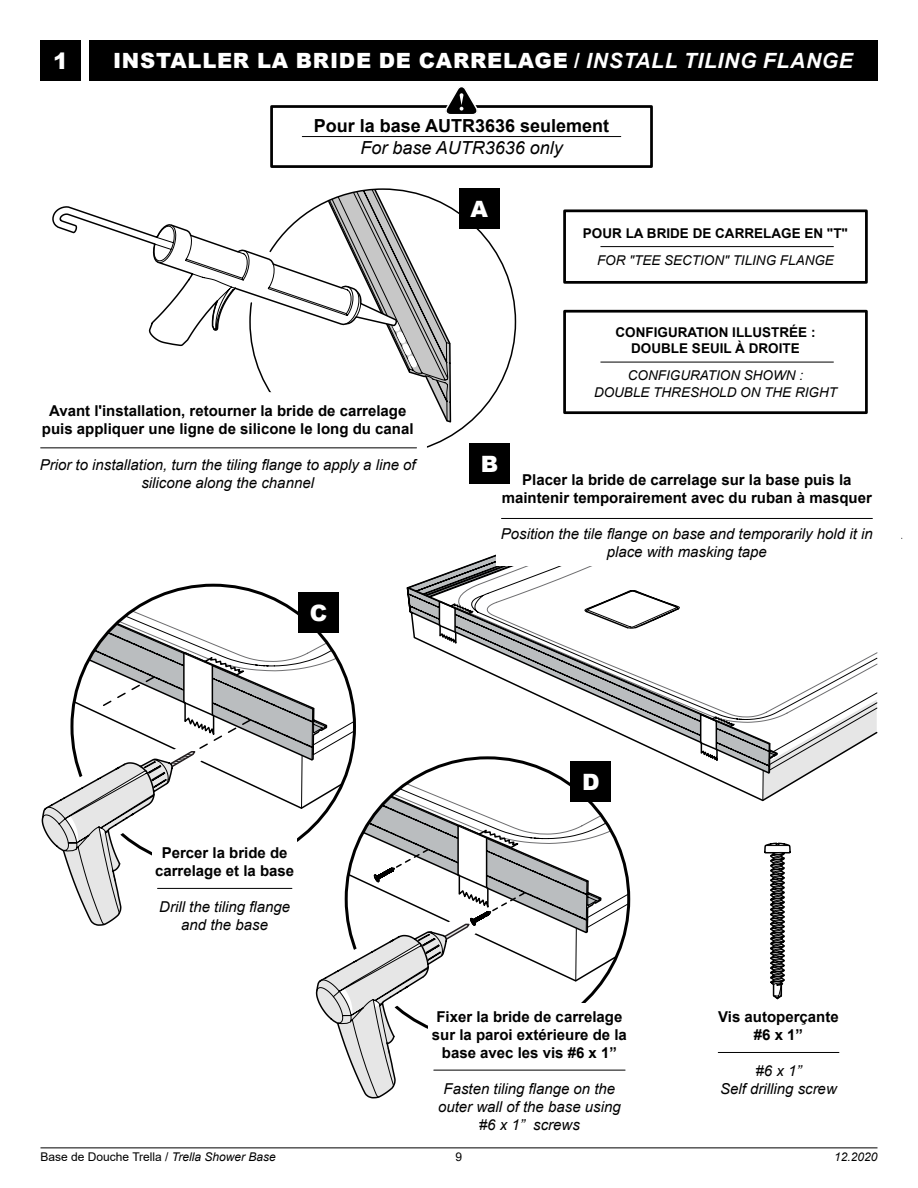
<style>
.page{position:relative;width:918px;height:1188px;background:#fff}
.page>*{position:absolute;margin:0;border:0;box-sizing:border-box;transform-origin:0 0}
.t1{font:900 22.5px "Arial";color:#fff}
.t2{font:900 21px "Arial";letter-spacing:.035em;color:#fff}
.t3{font:700 18px "Arial";color:#000}
.t4{font:italic 18px "Arial";color:#000}
.t5{font:700 15px/18px "Arial";color:#000;text-align:center}
.t6{font:italic 15px/18px "Arial";color:#000;text-align:center}
.t7{font:italic 13.5px/16.2px "Arial";color:#000;text-align:center}
.t8{font:700 13.5px/16.2px "Arial";color:#000;text-align:center}
.t9{font:12px "Arial";color:#000}
.t10{font:italic 12px "Arial";color:#000}
.s1{font-weight:700}
.s2{font-weight:700;font-style:italic}
.s3{font-style:italic}
</style>
<div class="page">
<hr style="left:40px;top:1148px;width:838px;height:1px;background:#000">
<div style="left:89px;top:40px;width:789px;height:41px;background:#000"></div>
<div style="left:40px;top:40px;width:41px;height:41px;background:#000"></div>
<div style="left:563px;top:209px;width:305px;height:75px;border:3px solid #000"></div>
<hr style="left:600px;top:246px;width:234px;height:1px;background:#000">
<div style="left:563px;top:310px;width:305px;height:104px;border:3px solid #000"></div>
<hr style="left:600px;top:362px;width:234px;height:1px;background:#000">
<svg style="left:52px;top:206px;width:101px;height:132px"></svg>
<svg style="left:153px;top:224px;width:96px;height:123px"></svg>
<svg style="left:249px;top:188px;width:268px;height:268px"></svg>
<div style="left:459px;top:188px;width:41px;height:41px;background:#000"></div>
<div style="left:298px;top:592px;width:41px;height:41px;background:#000"></div>
<div style="left:32px;top:396px;width:391px;height:101px;background:#fff"></div>
<hr style="left:41px;top:448px;width:376px;height:1px;background:#000">
<hr style="left:718px;top:1052px;width:121px;height:1px;background:#000">
<svg style="left:764px;top:842px;width:27px;height:158px"></svg>
<svg style="left:406px;top:554px;width:472px;height:248px"></svg>
<svg style="left:699px;top:713px;width:37px;height:51px"></svg>
<div style="left:496px;top:465px;width:382px;height:101px;background:#fff"></div>
<hr style="left:501px;top:518px;width:371px;height:1px;background:#000">
<div style="left:470px;top:443px;width:40px;height:41px;background:#000"></div>
<svg style="left:612px;top:788px;width:18px;height:166px"></svg>
<svg style="left:612px;top:794px;width:7px;height:175px"></svg>
<svg style="left:41px;top:600px;width:571px;height:499px"></svg>
<div style="left:152px;top:836px;width:145px;height:105px;background:#fff"></div>
<hr style="left:158px;top:888px;width:134px;height:1px;background:#000">
<div style="left:429px;top:1003px;width:201px;height:135px;background:#fff"></div>
<hr style="left:434px;top:1070px;width:191px;height:1px;background:#000">
<div style="left:270px;top:105px;width:383px;height:63px;border:3px solid #000"></div>
<svg style="left:444px;top:87px;width:36px;height:27px"></svg>
<hr style="left:302px;top:136px;width:319px;height:1px;background:#000">
<h1 class="t1" style="left:53px;top:45px;width:17px">1</h1>
<h2 class="t2" style="left:113px;top:46px;width:741px">INSTALLER LA BRIDE DE CARRELAGE <span class="s1">/</span> <span class="s2">INSTALL TILING FLANGE</span></h2>
<p class="t3" style="left:314px;top:113px;width:297px">Pour la base AUTR3636 seulement</p>
<p class="t4" style="left:360px;top:136px;width:204px">For base AUTR3636 only</p>
<h1 class="t1" style="left:470px;top:192px;width:19px">A</h1>
<p class="t8" style="left:583px;top:225px;width:267px">POUR LA BRIDE DE CARRELAGE EN "T"</p>
<p class="t7" style="left:597px;top:252px;width:238px">FOR "TEE SECTION" TILING FLANGE</p>
<p class="t8" style="left:616px;top:324px;width:202px">CONFIGURATION ILLUSTRÉE :<br>DOUBLE SEUIL À DROITE</p>
<p class="t7" style="left:594px;top:368px;width:245px">CONFIGURATION SHOWN :<br>DOUBLE THRESHOLD ON THE RIGHT</p>
<p class="t5" style="left:42px;top:402px;width:373px">Avant l'installation, retourner la bride de carrelage puis appliquer une ligne de silicone le long du canal</p>
<p class="t6" style="left:40px;top:456px;width:378px">Prior to installation, turn the tiling flange to apply a line of silicone along the channel</p>
<h1 class="t1" style="left:310px;top:597px;width:19px">C</h1>
<h1 class="t1" style="left:481px;top:447px;width:16px">b</h1>
<p class="t5" style="left:502px;top:471px;width:372px">Placer la bride de carrelage sur la base puis la maintenir temporairement avec du ruban à masquer</p>
<p class="t6" style="left:501px;top:525px;width:373px">Position the tile flange on base and temporarily hold it in place with masking tape</p>
<p class="t5" style="left:155px;top:844px;width:141px">Percer la bride de carrelage et la base</p>
<p class="t6" style="left:159px;top:898px;width:132px">Drill the tiling flange and the base</p>
<h1 class="t1" style="left:582px;top:765px;width:19px">D</h1>
<p class="t5" style="left:432px;top:1008px;width:197px">Fixer la bride de carrelage sur la paroi extérieure de la base avec les vis #6 x 1”</p>
<p class="t6" style="left:438px;top:1080px;width:184px">Fasten tiling flange on the outer wall of the base using #6 x 1” screws</p>
<p class="t5" style="left:718px;top:1008px;width:122px">Vis autoperçante #6 x 1”</p>
<p class="t6" style="left:720px;top:1062px;width:118px">#6 x 1”<br>Self drilling screw</p>
<p class="t9" style="left:40px;top:1149px;width:237px">Base de Douche Trella / <span class="s3">Trella Shower Base</span></p>
<p class="t9" style="left:456px;top:1149px;width:8px">9</p>
<p class="t10" style="left:834px;top:1149px;width:45px">12.2020</p>
</div>
